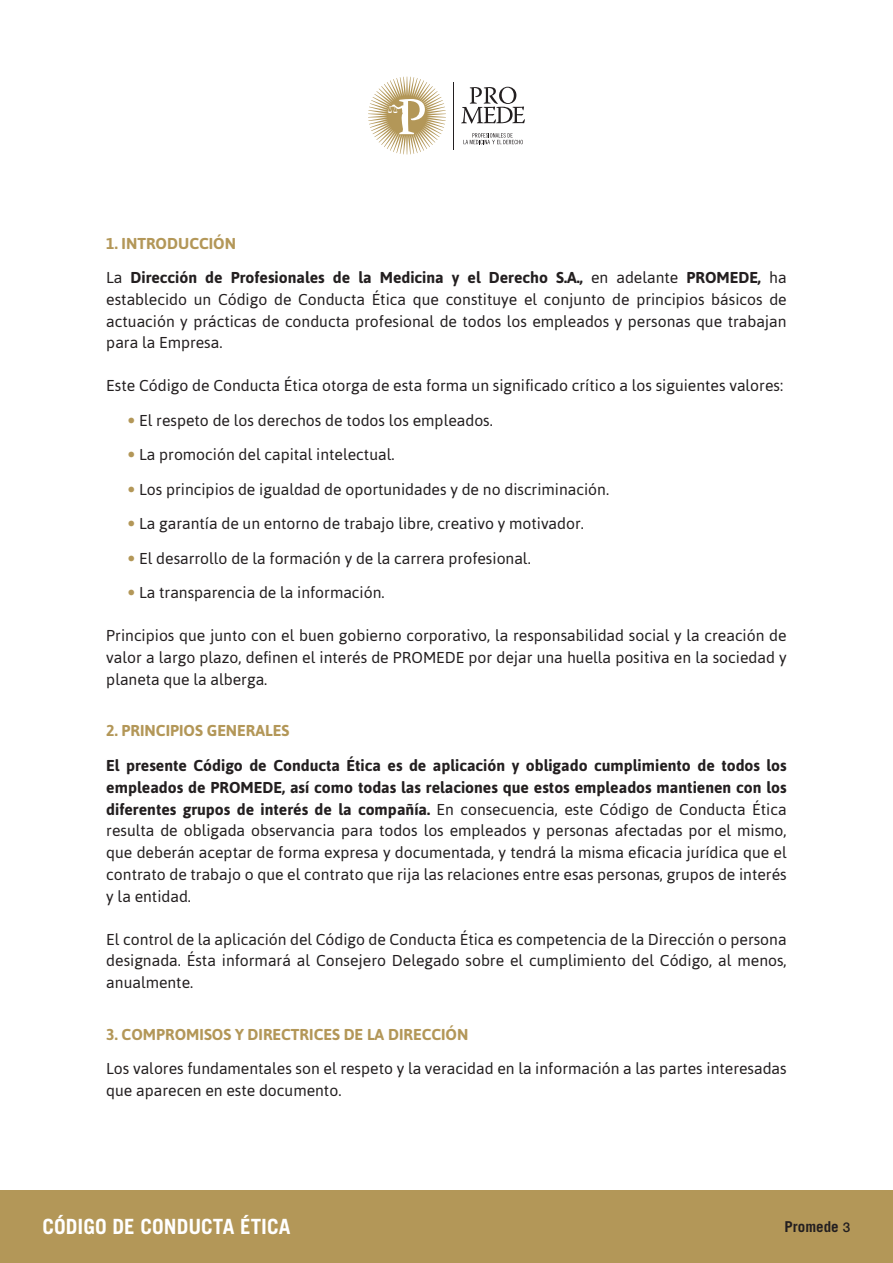
<style>
.page{position:relative;width:893px;height:1263px;background:#fff}
.page>*{position:absolute;margin:0;border:0;box-sizing:border-box;transform-origin:0 0}
.t1{font:700 21px "Trade Gothic LT Std";color:#fff}
.t2{font:15.75px/21.8px "Asap";color:#231f20;text-align:justify}
.t3{font:700 15.75px "Asap";color:#b39758}
.t4{font:700 15px "Trade Gothic LT Std";color:#231f20}
.s1{font-weight:700}
.s2{font-family:"Avenir";color:#b39758}
.s3{font-family:"Helvetica Neue LT Std";font-weight:500;font-size:13.5px}
</style>
<div class="page">
<div style="left:0;top:1191px;width:893px;height:72px;background:#b39758"></div>
<hr style="left:453px;top:82px;width:1px;height:67px;background:#231f20">
<svg style="left:368px;top:77px;width:78px;height:78px"></svg>
<svg style="left:463px;top:133px;width:60px;height:11px"></svg>
<svg style="left:461px;top:87px;width:64px;height:37px"></svg>
<p class="t3" style="left:106px;top:234px;width:131px">1. INTRODUCCIÓN</p>
<p class="t2" style="left:106px;top:267px;width:682px">La <span class="s1">Dirección de Profesionales de la Medicina y el Derecho S.A.,</span> en adelante <span class="s1">PROMEDE,</span> ha establecido un Código de Conducta Ética que constituye el conjunto de principios básicos de actuación y prácticas de conducta profesional de todos los empleados y personas que trabajan para la Empresa.</p>
<p class="t2" style="left:106px;top:375px;width:678px">Este Código de Conducta Ética otorga de esta forma un significado crítico a los siguientes valores:</p>
<p class="t2" style="left:128px;top:409px;width:367px"><span class="s2">•</span> El respeto de los derechos de todos los empleados.</p>
<p class="t2" style="left:128px;top:444px;width:268px"><span class="s2">•</span> La promoción del capital intelectual.</p>
<p class="t2" style="left:128px;top:478px;width:483px"><span class="s2">•</span> Los principios de igualdad de oportunidades y de no discriminación.</p>
<p class="t2" style="left:128px;top:513px;width:458px"><span class="s2">•</span> La garantía de un entorno de trabajo libre, creativo y motivador.</p>
<p class="t2" style="left:128px;top:547px;width:405px"><span class="s2">•</span> El desarrollo de la formación y de la carrera profesional.</p>
<p class="t2" style="left:128px;top:582px;width:259px"><span class="s2">•</span> La transparencia de la información.</p>
<p class="t2" style="left:106px;top:625px;width:682px">Principios que junto con el buen gobierno corporativo, la responsabilidad social y la creación de valor a largo plazo, definen el interés de PROMEDE por dejar una huella positiva en la sociedad y planeta que la alberga.</p>
<p class="t3" style="left:106px;top:722px;width:184px">2. PRINCIPIOS GENERALES</p>
<p class="t2" style="left:106px;top:754px;width:682px"><span class="s1">El presente Código de Conducta Ética es de aplicación y obligado cumplimiento de todos los empleados de PROMEDE, así como todas las relaciones que estos empleados mantienen con los diferentes grupos de interés de la compañía.</span> En consecuencia, este Código de Conducta Ética resulta de obligada observancia para todos los empleados y personas afectadas por el mismo, que deberán aceptar de forma expresa y documentada, y tendrá la misma eficacia jurídica que el contrato de trabajo o que el contrato que rija las relaciones entre esas personas, grupos de interés y la entidad.</p>
<p class="t2" style="left:106px;top:928px;width:682px">El control de la aplicación del Código de Conducta Ética es competencia de la Dirección o persona designada. Ésta informará al Consejero Delegado sobre el cumplimiento del Código, al menos, anualmente.</p>
<p class="t3" style="left:106px;top:1025px;width:364px">3. COMPROMISOS Y DIRECTRICES DE LA DIRECCIÓN</p>
<p class="t2" style="left:106px;top:1057px;width:682px">Los valores fundamentales son el respeto y la veracidad en la información a las partes interesadas que aparecen en este documento.</p>
<h1 class="t1" style="left:43px;top:1214px;width:249px">CÓDIGO DE CONDUCTA ÉTICA</h1>
<p class="t4" style="left:785px;top:1218px;width:67px">Promede <span class="s3">3</span></p>
</div>
